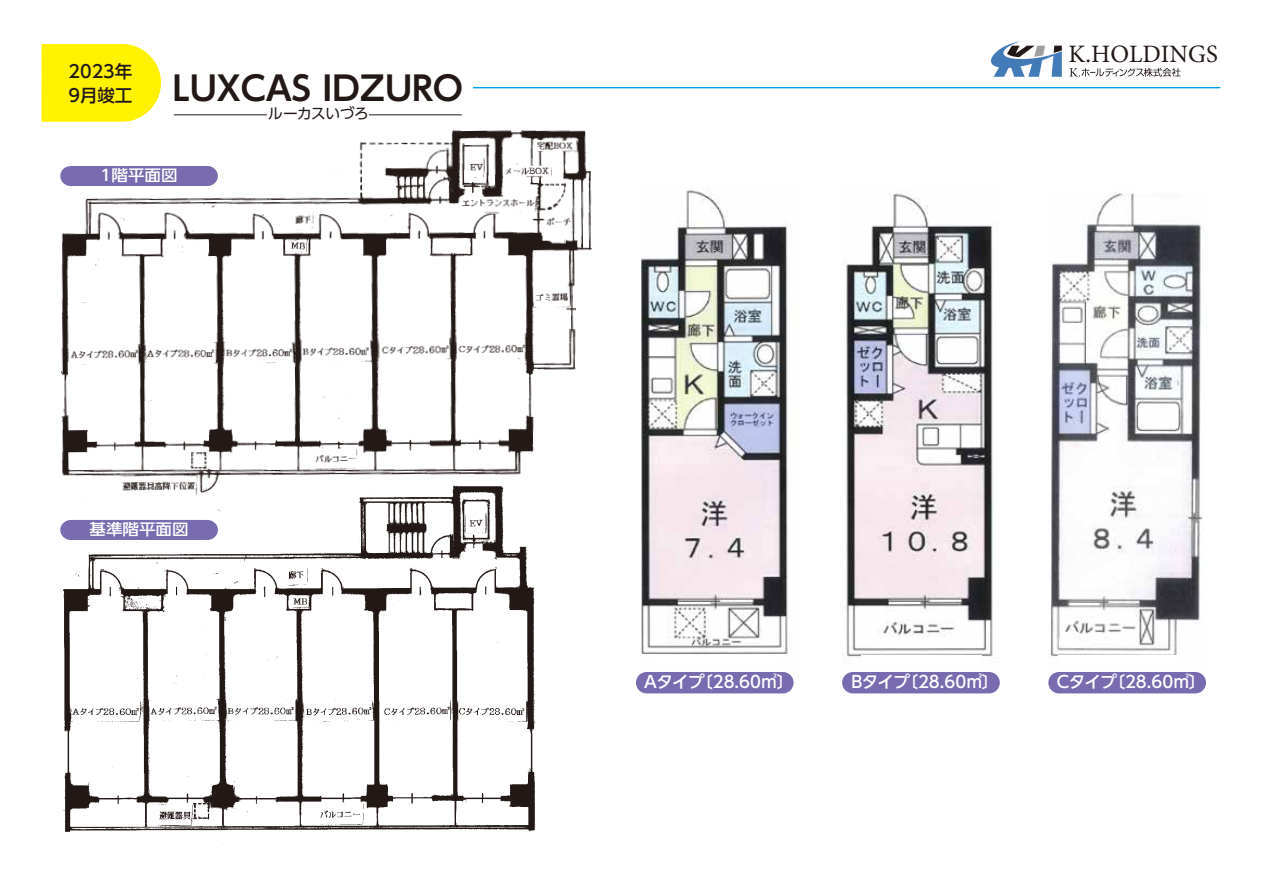
<style>
.page{position:relative;width:1263px;height:893px;background:#fff}
.page>*{position:absolute;margin:0;border:0;box-sizing:border-box;transform-origin:0 0}
.t1{font:700 33.3px "UD Shin Go Pro De";color:#221815}
.t2{font:25.05px "Minion Pro";color:#221815}
.t3{font:500 17.55px/24px "UD Shin Go Pro";color:#221815}
.t4{font:500 16.5px "UD Shin Go Pro";letter-spacing:-.025em;color:#fff}
.t5{font:500 15.45px "UD Shin Go Pro";color:#fff;scale:1.07 1}
.t6{font:14.7px "UD Shin Go Pro";letter-spacing:-.03em;color:#221815}
</style>
<div class="page">
<img style="left:641px;top:190px;width:147px;height:465px">
<img style="left:843px;top:193px;width:155px;height:464px">
<div style="left:861px;top:655px;width:120px;height:28px;background:#fff"></div>
<img style="left:1048px;top:191px;width:156px;height:485px">
<div style="left:1058px;top:655px;width:121px;height:28px;background:#fff"></div>
<img style="left:61px;top:130px;width:531px;height:353px">
<img style="left:63px;top:483px;width:473px;height:362px">
<div style="left:230px;top:837px;width:150px;height:27px;background:#fff"></div>
<hr style="left:473px;top:87px;width:747px;height:1px;background:#00a0e9">
<svg style="left:1070px;top:68px;width:110px;height:9px"></svg>
<svg style="left:991px;top:41px;width:71px;height:36px"></svg>
<svg style="left:42px;top:44px;width:119px;height:78px;background:#fff212"></svg>
<hr style="left:174px;top:115px;width:288px;height:1px;background:#221815">
<div style="left:267px;top:106px;width:102px;height:16px;background:#fff"></div>
<div style="left:636px;top:672px;width:157px;height:21px;background:#796baf;border-radius:11px"></div>
<div style="left:842px;top:672px;width:158px;height:21px;background:#796baf;border-radius:11px"></div>
<div style="left:1048px;top:672px;width:158px;height:21px;background:#796baf;border-radius:11px"></div>
<div style="left:60px;top:520px;width:158px;height:20px;background:#796baf"></div>
<div style="left:60px;top:166px;width:158px;height:20px;background:#796baf"></div>
<p class="t3" style="left:69px;top:58px;width:65px">2023年<br>9月竣工</p>
<h1 class="t1" style="left:173px;top:61px;width:292px">LUXCAS IDZURO</h1>
<p class="t6" style="left:268px;top:102px;width:102px">ルーカスいづろ</p>
<p class="t5" style="left:101px;top:163px;width:73px">1階平面図</p>
<p class="t5" style="left:90px;top:517px;width:94px">基準階平面図</p>
<h2 class="t2" style="left:1068px;top:37px;width:151px">K.HOLDINGS</h2>
<p class="t4" style="left:644px;top:669px;width:151px">Aタイプ〔28.60㎡〕</p>
<p class="t4" style="left:851px;top:669px;width:149px">Bタイプ〔28.60㎡〕</p>
<p class="t4" style="left:1057px;top:669px;width:150px">Cタイプ〔28.60㎡〕</p>
</div>
